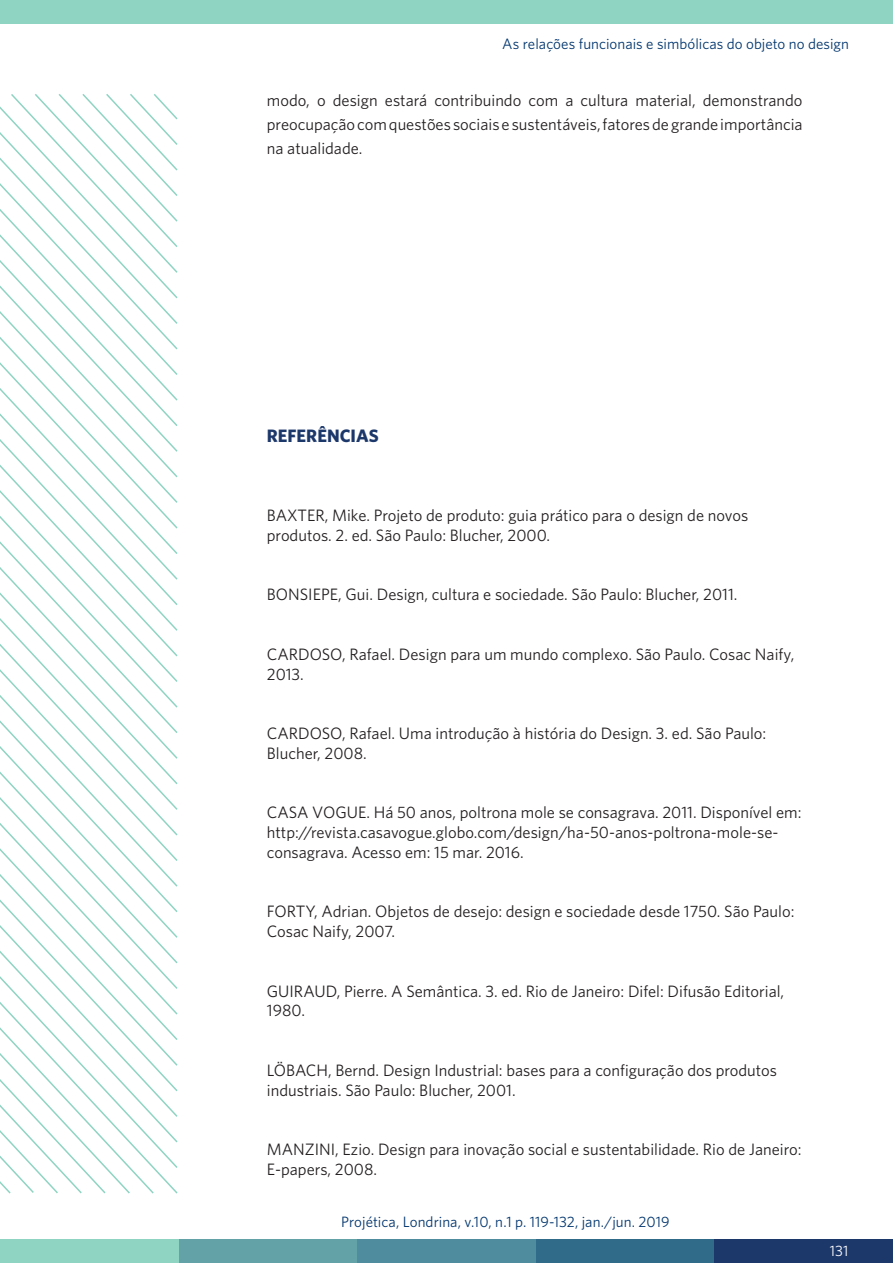
<style>
.page{position:relative;width:893px;height:1263px;background:#fff}
.page>*{position:absolute;margin:0;border:0;box-sizing:border-box;transform-origin:0 0}
.t1{font:700 18px "Whitney";color:#1c386b}
.t2{font:16.5px/19.8px "Whitney";color:#231f20}
.cabecalho{font:15px "Whitney";color:#02366e}
.t3{font:15px "Whitney";color:#fff}
</style>
<div class="page">
<svg style="left:0;top:453px;width:177px;height:23px"></svg>
<svg style="left:0;top:476px;width:178px;height:25px"></svg>
<svg style="left:0;top:501px;width:178px;height:26px"></svg>
<svg style="left:0;top:527px;width:178px;height:25px"></svg>
<svg style="left:0;top:552px;width:178px;height:26px"></svg>
<svg style="left:0;top:578px;width:178px;height:26px"></svg>
<svg style="left:0;top:604px;width:178px;height:25px"></svg>
<svg style="left:0;top:629px;width:178px;height:26px"></svg>
<svg style="left:0;top:655px;width:178px;height:25px"></svg>
<svg style="left:0;top:680px;width:178px;height:26px"></svg>
<svg style="left:0;top:706px;width:178px;height:25px"></svg>
<svg style="left:0;top:731px;width:178px;height:26px"></svg>
<svg style="left:0;top:757px;width:178px;height:26px"></svg>
<svg style="left:0;top:783px;width:178px;height:25px"></svg>
<svg style="left:0;top:808px;width:178px;height:386px"></svg>
<svg style="left:0;top:834px;width:155px;height:360px"></svg>
<svg style="left:0;top:94px;width:178px;height:359px"></svg>
<svg style="left:0;top:859px;width:131px;height:335px"></svg>
<div style="left:179px;top:1239px;width:178px;height:24px;background:#63a3a8"></div>
<div style="left:0;top:1239px;width:179px;height:24px;background:#8fd4c2"></div>
<div style="left:0;top:0;width:893px;height:23px;background:#8fd4c2"></div>
<div style="left:357px;top:1239px;width:179px;height:24px;background:#4f8c9e"></div>
<div style="left:536px;top:1239px;width:178px;height:24px;background:#306b8a"></div>
<div style="left:714px;top:1239px;width:179px;height:24px;background:#1c386b"></div>
<p class="cabecalho" style="left:502px;top:34px;width:348px">As relações funcionais e simbólicas do objeto no design</p>
<p class="t2" style="left:267px;top:88px;width:537px;line-height:24px;text-align:justify">modo, o design estará contribuindo com a cultura material, demonstrando preocupação com questões sociais e sustentáveis, fatores de grande importância na atualidade.</p>
<p class="t1" style="left:267px;top:424px;width:113px">REFERÊNCIAS</p>
<p class="t2" style="left:267px;top:505px;width:483px">BAXTER, Mike. Projeto de produto: guia prático para o design de novos produtos. 2. ed. São Paulo: Blucher, 2000.</p>
<p class="t2" style="left:267px;top:584px;width:472px">BONSIEPE, Gui. Design, cultura e sociedade. São Paulo: Blucher, 2011.</p>
<p class="t2" style="left:267px;top:644px;width:529px">CARDOSO, Rafael. Design para um mundo complexo. São Paulo. Cosac Naify,<br>2013.</p>
<p class="t2" style="left:267px;top:723px;width:501px">CARDOSO, Rafael. Uma introdução à história do Design. 3. ed. São Paulo:<br>Blucher, 2008.</p>
<p class="t2" style="left:267px;top:802px;width:536px">CASA VOGUE. Há 50 anos, poltrona mole se consagrava. 2011. Disponível em: http://revista.casavogue.globo.com/design/ha-50-anos-poltrona-mole-se&shy;consagrava. Acesso em: 15 mar. 2016.</p>
<p class="t2" style="left:267px;top:901px;width:529px">FORTY, Adrian. Objetos de desejo: design e sociedade desde 1750. São Paulo:<br>Cosac Naify, 2007.</p>
<p class="t2" style="left:267px;top:980px;width:519px">GUIRAUD, Pierre. A Semântica. 3. ed. Rio de Janeiro: Difel: Difusão Editorial,<br>1980.</p>
<p class="t2" style="left:267px;top:1060px;width:512px">LÖBACH, Bernd. Design Industrial: bases para a configuração dos produtos industriais. São Paulo: Blucher, 2001.</p>
<p class="t2" style="left:267px;top:1139px;width:536px">MANZINI, Ezio. Design para inovação social e sustentabilidade. Rio de Janeiro:<br>E-papers, 2008.</p>
<p class="cabecalho" style="left:341px;top:1212px;width:330px">Projética, Londrina, v.10, n.1 p. 119-132, jan./jun. 2019</p>
<p class="t3" style="left:830px;top:1241px;width:20px">131</p>
</div>
